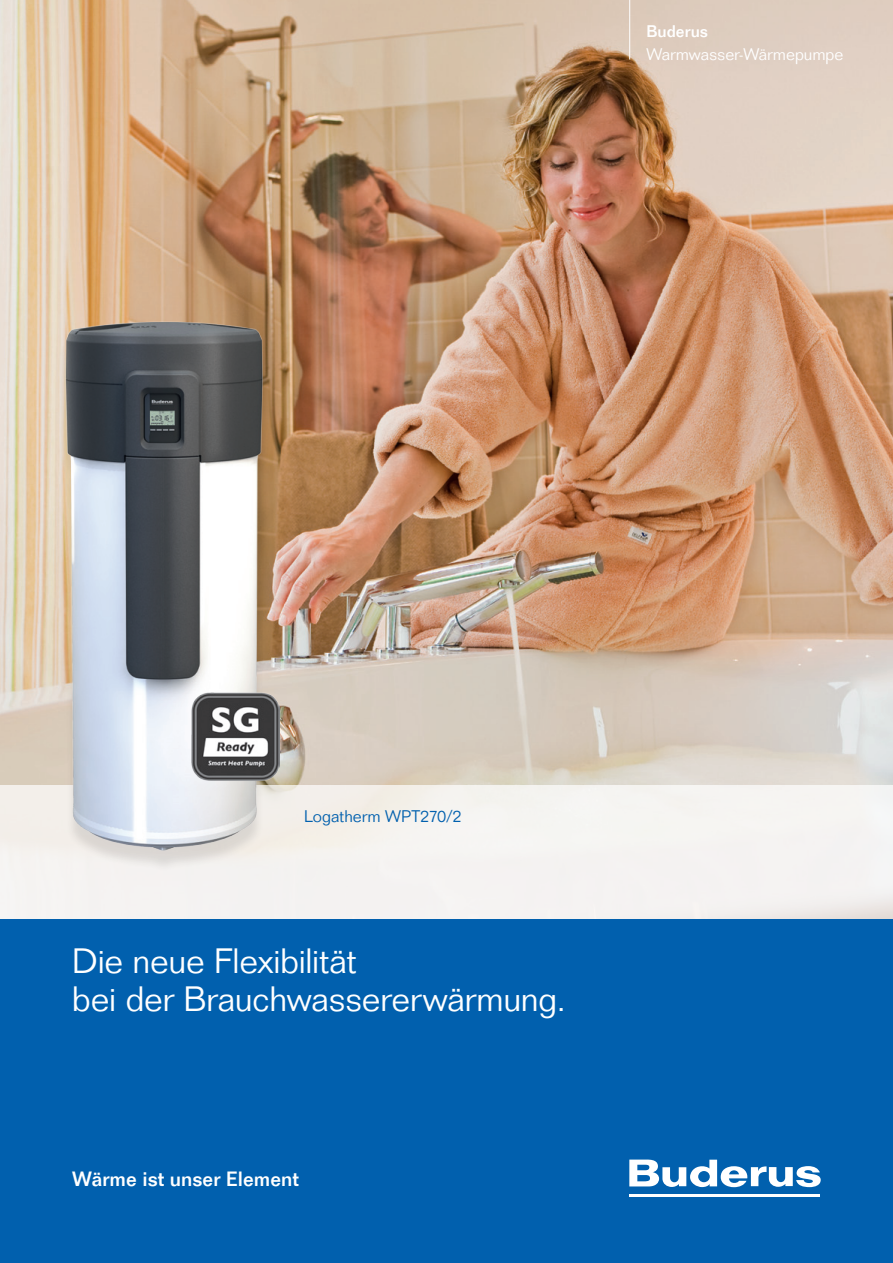
<style>
.page{position:relative;width:893px;height:1263px;background:#fff}
.page>*{position:absolute;margin:0;border:0;box-sizing:border-box;transform-origin:0 0}
.t1{font:300 34.5px/38.2px "Folio Std";letter-spacing:-.01em;color:#fff}
.t2{font:500 20.25px "Folio Std";color:#fff}
.t3{font:300 16.5px "Folio Std";color:#fff}
.t4{font:300 16.5px "Folio Std";color:#0160ae}
.t5{font:500 16.5px "Folio Std";color:#fff}
</style>
<div class="page">
<div style="left:0;top:918px;width:893px;height:345px;background:#0160ae"></div>
<img style="left:0;top:0;width:893px;height:784px">
<hr style="left:629px;top:1194px;width:191px;height:2px;background:#fff">
<svg style="left:629px;top:1159px;width:192px;height:28px"></svg>
<hr style="left:629px;top:0;width:1px;height:60px;background:#fff">
<div style="left:0;top:784px;width:893px;height:134px;background:#f5f3f2"></div>
<div style="left:58px;top:329px;width:212px;height:543px;background:#231f20;opacity:.12"></div>
<img style="left:0;top:288px;width:297px;height:571px">
<img style="left:192px;top:692px;width:88px;height:89px">
<p class="t5" style="left:646px;top:21px;width:63px">Buderus</p>
<p class="t3" style="left:646px;top:44px;width:198px">Warmwasser-Wärmepumpe</p>
<p class="t4" style="left:304px;top:806px;width:159px">Logatherm WPT270/2</p>
<p class="t1" style="left:72px;top:942px;width:495px">Die neue Flexibilität<br>bei der Brauchwassererwärmung.</p>
<p class="t2" style="left:72px;top:1167px;width:228px">Wärme ist unser Element</p>
</div>
